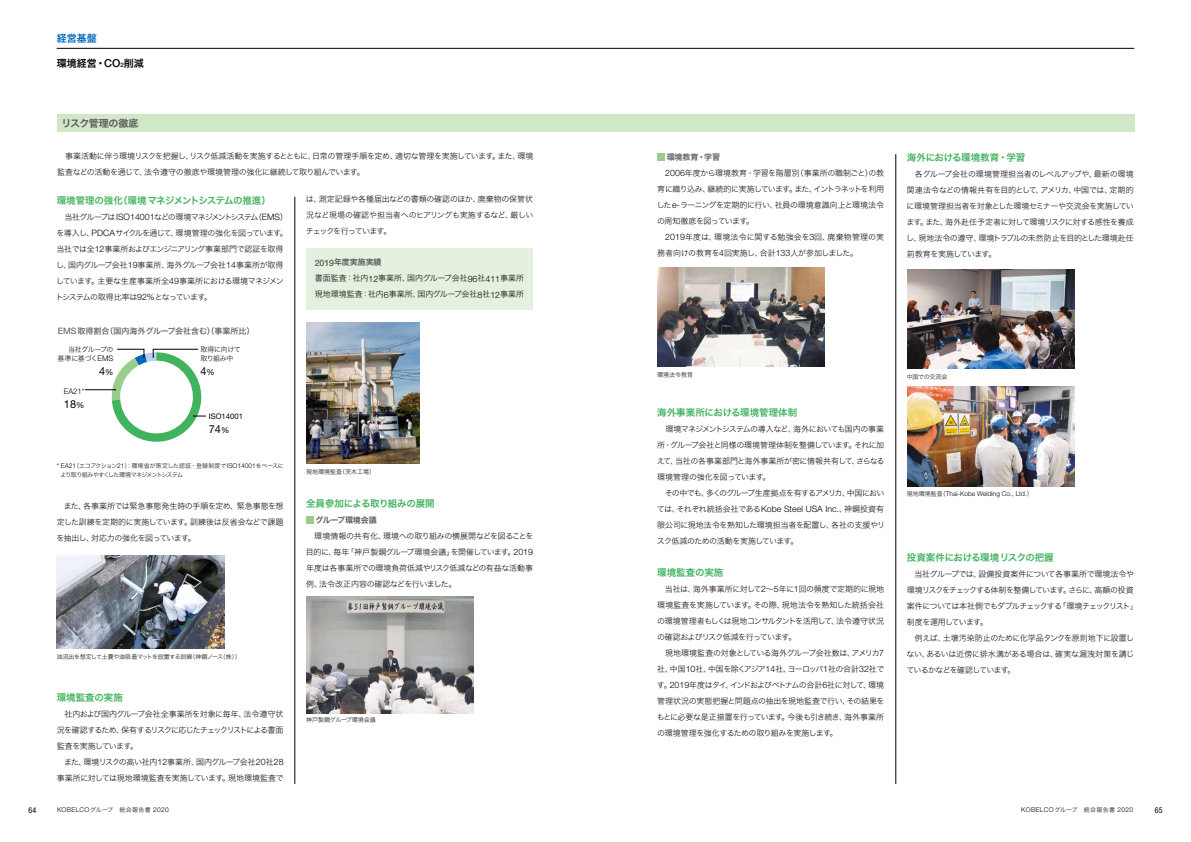
<style>
.page{position:relative;width:1191px;height:842px;background:#fff}
.page>*{position:absolute;margin:0;border:0;box-sizing:border-box;transform-origin:0 0}
.t1{font:11px "Helvetica Neue LT Std";color:#000}
.t2{font:10px "Hira Kaku Std N W6";color:#000}
.t3{font:10px "Hira Kaku Std N W6";letter-spacing:-.02em;color:#595757}
.t4{font:10px "Hira Kaku Std N W6";color:#0068b7}
.t5{font:9.5px "Hira Kaku Std N W6";letter-spacing:-.02em;color:#41b25d}
.t6{font:9.5px "Hira Kaku Std N W6";color:#41b25d}
.t7{font:8px/16px "Hira Kaku Std N W2";letter-spacing:-.055em;color:#000}
.t8{font:8px/16px "Hira Kaku Std N W2";color:#000}
.t9{font:8px/16px "Hira Kaku Std N W2";letter-spacing:-.01em;color:#000}
.t10{font:8px "Hira Kaku Std N W5";color:#595757}
.t11{font:8px "Hira Kaku Std N W6";letter-spacing:-.01em;color:#595757}
.t12{font:condensed 8px "Helvetica Neue LT Std";color:#000}
.t13{font:7.7px "Helvetica Neue LT Std";color:#000}
.t14{font:300 7.7px "Helvetica Neue LT Std";color:#000}
.t15{font:7px/9px "Hira Kaku Std N W2";letter-spacing:-.05em;color:#000}
.t16{font:300 6.6px "Helvetica Neue LT Std";letter-spacing:.045em;color:#000}
.t17{font:300 6.6px "Helvetica Neue LT Std";color:#000}
.t18{font:6px/8.5px "Hira Kaku Std N W2";letter-spacing:-.09em;color:#000}
.t19{font:6px "Hira Kaku Std N W2";letter-spacing:-.045em;color:#000}
.t20{font:6px "Hira Kaku Std N W2";color:#000}
.s1{font-family:"Helvetica Neue LT Std";font-weight:500;font-size:11px}
.s2{font-family:"Helvetica Neue LT Std";font-weight:500;font-size:6.1px}
.s3{font-family:"Helvetica Neue LT Std";font-weight:300;font-size:8.8px}
.s4{font-family:"Helvetica Neue LT Std";font-size:8.8px}
.s5{font-family:"Helvetica Neue LT Std";font-weight:500;font-size:8.8px}
.s6{font-family:"Helvetica Neue LT Std";font-weight:300;font-size:7.7px}
.s7{font-size:8.2px}
.s8{font-family:"Helvetica Neue LT Std";font-weight:300;font-size:6.6px}
.s9{font-family:"Hira Kaku Std N W2";font-weight:400;font-size:6px}
</style>
<div class="page">
<hr style="left:85px;top:390px;width:31px;height:1px;background:#000">
<svg style="left:111px;top:349px;width:95px;height:93px"></svg>
<img style="left:57px;top:555px;width:167px;height:94px">
<div style="left:306px;top:248px;width:227px;height:62px;background:#e4f1df"></div>
<img style="left:306px;top:322px;width:114px;height:142px">
<div style="left:306px;top:516px;width:7px;height:7px;background:#99cd8d"></div>
<img style="left:306px;top:597px;width:167px;height:116px">
<hr style="left:295px;top:197px;width:1px;height:587px;background:#000">
<div style="left:57px;top:115px;width:1077px;height:17px;background:#d0e7c8"></div>
<hr style="left:895px;top:154px;width:1px;height:630px;background:#000">
<div style="left:657px;top:154px;width:7px;height:7px;background:#99cd8d"></div>
<img style="left:657px;top:268px;width:167px;height:99px">
<img style="left:907px;top:269px;width:167px;height:100px">
<img style="left:907px;top:387px;width:167px;height:99px">
<hr style="left:57px;top:48px;width:1077px;height:1px;background:#000">
<p class="t4" style="left:57px;top:30px;width:41px">経営基盤</p>
<p class="t2" style="left:57px;top:55px;width:89px">環境経営・<span class="s1">CO</span><span class="s2">2</span>削減</p>
<p class="t3" style="left:62px;top:115px;width:78px">リスク管理の徹底</p>
<p class="t7" style="left:57px;top:148px;width:478px">　事業活動に伴う環境リスクを把握し、リスク低減活動を実施するとともに、日常の管理手順を定め、適切な管理を実施しています。また、環境監査などの活動を通じて、法令遵守の徹底や環境管理の強化に継続して取り組んでいます。</p>
<p class="t5" style="left:57px;top:193px;width:216px">環境管理の強化（環境マネジメントシステムの推進）</p>
<p class="t7" style="left:56px;top:208px;width:234px">　当社グループは<span class="s3">ISO14001</span>などの環境マネジメントシステム（<span class="s3">EMS</span>）を導入し、<span class="s3">PDCA</span>サイクルを通じて、環境管理の強化を図っています。当社では全<span class="s3">12</span>事業所およびエンジニアリング事業部門で認証を取得し、国内グループ会社<span class="s3">19</span>事業所、海外グループ会社<span class="s3">14</span>事業所が取得しています。主要な生産事業所全<span class="s3">49</span>事業所における環境マネジメントシステムの取得比率は<span class="s3">92%</span>となっています。</p>
<p class="t10" style="left:58px;top:325px;width:198px"><span class="s4">EMS</span>取得割合（国内海外グループ会社含む）（事業所比）</p>
<p class="t7" style="left:306px;top:191px;width:229px;text-align:justify">は、測定記録や各種届出などの書類の確認のほか、廃棄物の保管状況など現場の確認や担当者へのヒアリングも実施するなど、厳しいチェックを行っています。</p>
<p class="t11" style="left:315px;top:256px;width:68px"><span class="s5">2019</span>年度実施実績</p>
<p class="t8" style="left:315px;top:270px;width:211px">書面監査：社内<span class="s3">12</span>事業所、国内グループ会社<span class="s3">96</span>社<span class="s3">411</span>事業所現地環境監査：社内<span class="s3">6</span>事業所、国内グループ会社<span class="s3">8</span>社<span class="s3">12</span>事業所</p>
<p class="t15" style="left:58px;top:345px;width:58px;text-align:right">当社グループの<br>基準に基づく<span class="s6">EMS</span></p>
<h1 class="t1" style="left:99px;top:364px;width:16px">4<span class="s7">%</span></h1>
<p class="t14" style="left:64px;top:387px;width:22px">EA21*</p>
<h1 class="t1" style="left:64px;top:397px;width:22px">18<span class="s7">%</span></h1>
<p class="t15" style="left:200px;top:345px;width:42px">取得に向けて取り組み中</p>
<h1 class="t1" style="left:200px;top:364px;width:16px">4<span class="s7">%</span></h1>
<p class="t13" style="left:209px;top:412px;width:36px">ISO14001</p>
<h1 class="t1" style="left:209px;top:422px;width:22px">74<span class="s7">%</span></h1>
<p class="t18" style="left:60px;top:461px;width:225px;text-indent:-4px"><span class="s8">* EA21</span>（エコアクション<span class="s8">21</span>）：環境省が策定した認証・登録制度で<span class="s8">ISO14001</span>をベースにより取り組みやすくした環境マネジメントシステム</p>
<p class="t7" style="left:56px;top:497px;width:229px;text-align:justify">　また、各事業所では緊急事態発生時の手順を定め、緊急事態を想定した訓練を定期的に実施しています。訓練後は反省会などで課題を抽出し、対応力の強化を図っています。</p>
<p class="t20" style="left:306px;top:467px;width:70px">現地環境監査（茨木工場）</p>
<p class="t5" style="left:306px;top:496px;width:130px">全員参加による取り組みの展開</p>
<p class="t11" style="left:315px;top:513px;width:63px">グループ環境会議</p>
<p class="t7" style="left:306px;top:527px;width:229px;text-align:justify">　環境情報の共有化、環境への取り組みの横展開などを図ることを目的に、毎年「神戸製鋼グループ環境会議」を開催しています。<span class="s3">2019</span>年度は各事業所での環境負荷低減やリスク低減などの有益な活動事例、法令改正内容の確認などを行いました。</p>
<p class="t19" style="left:57px;top:652px;width:186px">油流出を想定して土嚢や油吸着マットを設置する訓練（神鋼ノース（株））</p>
<p class="t6" style="left:57px;top:690px;width:68px">環境監査の実施</p>
<p class="t7" style="left:57px;top:705px;width:229px">　社内および国内グループ会社全事業所を対象に毎年、法令遵守状況を確認するため、保有するリスクに応じたチェックリストによる書面監査を実施しています。<br>　また、環境リスクの高い社内<span class="s3">12</span>事業所、国内グループ会社<span class="s3">20</span>社<span class="s3">28</span>事業所に対しては現地環境監査を実施しています。現地環境監査で</p>
<p class="t20" style="left:306px;top:715px;width:71px">神戸製鋼グループ環境会議</p>
<p class="t11" style="left:666px;top:151px;width:55px">環境教育・学習</p>
<p class="t7" style="left:656px;top:165px;width:229px;text-align:justify;text-indent:9px"><span class="s3">2006</span>年度から環境教育・学習を階層別（事業所の職制ごと）の教育に織り込み、継続的に実施しています。また、イントラネットを利用した<span class="s3">e-</span>ラーニングを定期的に行い、社員の環境意識向上と環境法令の周知徹底を図っています。</p>
<p class="t9" style="left:657px;top:229px;width:228px;text-indent:8px"><span class="s3">2019</span>年度は、環境法令に関する勉強会を<span class="s3">3</span>回、廃棄物管理の実務者向けの教育を<span class="s3">4</span>回実施し、合計<span class="s3">133</span>人が参加しました。</p>
<p class="t5" style="left:907px;top:150px;width:120px">海外における環境教育・学習</p>
<p class="t7" style="left:906px;top:165px;width:229px;text-align:justify">　各グループ会社の環境管理担当者のレベルアップや、最新の環境関連法令などの情報共有を目的として、アメリカ、中国では、定期的に環境管理担当者を対象とした環境セミナーや交流会を実施しています。また、海外赴任予定者に対して環境リスクに対する感性を養成し、現地法令の遵守、環境トラブルの未然防止を目的とした環境赴任前教育を実施しています。</p>
<p class="t19" style="left:657px;top:370px;width:37px">環境法令教育</p>
<p class="t6" style="left:657px;top:405px;width:141px">海外事業所における環境管理体制</p>
<p class="t7" style="left:657px;top:421px;width:230px">　環境マネジメントシステムの導入など、海外においても国内の事業所・グループ会社と同様の環境管理体制を整備しています。それに加えて、当社の各事業部門と海外事業所が密に情報共有して、さらなる環境管理の強化を図っています。<br>　その中でも、多くのグループ生産拠点を有するアメリカ、中国においては、それぞれ統括会社である<span class="s3">Kobe Steel USA Inc.</span>、神鋼投資有限公司に現地法令を熟知した環境担当者を配置し、各社の支援やリスク低減のための活動を実施しています。</p>
<p class="t6" style="left:657px;top:565px;width:68px">環境監査の実施</p>
<p class="t7" style="left:657px;top:581px;width:229px">　当社は、海外事業所に対して<span class="s3">2</span>～<span class="s3">5</span>年に<span class="s3">1</span>回の頻度で定期的に現地環境監査を実施しています。その際、現地法令を熟知した統括会社の環境管理者もしくは現地コンサルタントを活用して、法令遵守状況の確認およびリスク低減を行っています。<br>　現地環境監査の対象としている海外グループ会社数は、アメリカ<span class="s3">7</span>社、中国<span class="s3">10</span>社、中国を除くアジア<span class="s3">14</span>社、ヨーロッパ<span class="s3">1</span>社の合計<span class="s3">32</span>社です。<span class="s3">2019</span>年度はタイ、インドおよびベトナムの合計<span class="s3">6</span>社に対して、環境管理状況の実態把握と問題点の抽出を現地監査で行い、その結果をもとに必要な是正措置を行っています。今後も引き続き、海外事業所の環境管理を強化するための取り組みを実施します。</p>
<p class="t19" style="left:906px;top:372px;width:42px">中国での交流会</p>
<p class="t17" style="left:907px;top:490px;width:127px"><span class="s9">現地環境監査（</span>Thai-Kobe Welding Co., Ltd.<span class="s9">）</span></p>
<p class="t5" style="left:907px;top:550px;width:148px">投資案件における環境リスクの把握</p>
<p class="t7" style="left:906px;top:565px;width:233px">　当社グループでは、設備投資案件について各事業所で環境法令や環境リスクをチェックする体制を整備しています。さらに、高額の投資案件については本社側でもダブルチェックする「環境チェックリスト」制度を運用しています。<br>　例えば、土壌汚染防止のために化学品タンクを原則地下に設置しない、あるいは近傍に排水溝がある場合は、確実な漏洩対策を講じているかなどを確認しています。</p>
<p class="t12" style="left:28px;top:805px;width:10px">64</p>
<p class="t16" style="left:57px;top:806px;width:113px">KOBELCO<span class="s9">グループ　統合報告書</span> 2020</p>
<p class="t16" style="left:1021px;top:806px;width:113px">KOBELCO<span class="s9">グループ　統合報告書</span> 2020</p>
<p class="t12" style="left:1154px;top:805px;width:10px">65</p>
</div>
